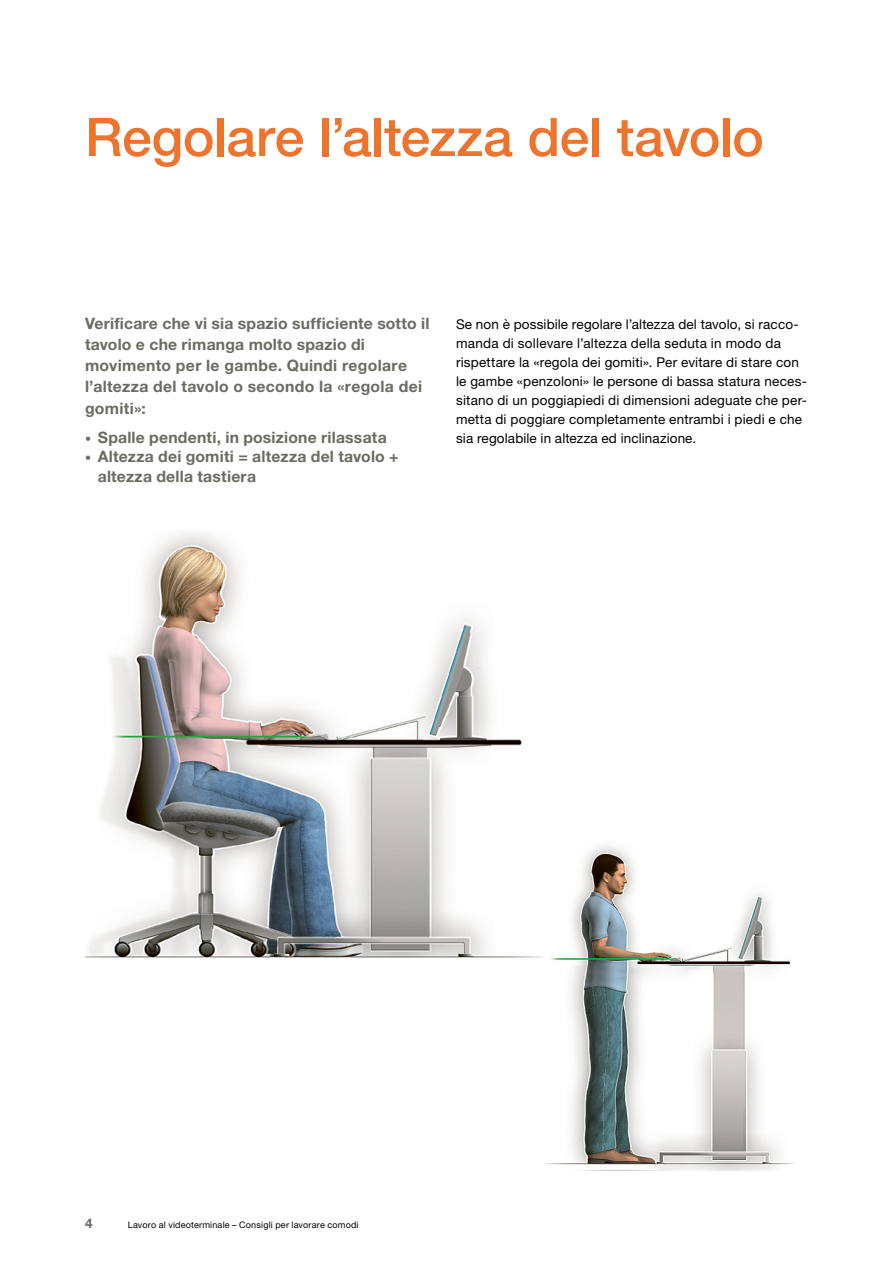
<style>
.page{position:relative;width:893px;height:1263px;background:#fff}
.page>*{position:absolute;margin:0;border:0;box-sizing:border-box;transform-origin:0 0}
.t1{font:500 53.25px "Helvetica Neue LT Std";letter-spacing:-.01em;color:#ee742d}
.t2{font:700 15.75px/21.3px "Helvetica Neue LT Std";letter-spacing:.015em;color:#6d6a63}
.t3{font:13.5px/19.2px "Helvetica Neue LT Std";letter-spacing:.015em;color:#000}
.t4{font:700 13.5px "Helvetica Neue LT Std";color:#6d6a63}
.t5{font:9px "Helvetica Neue LT Std";letter-spacing:.025em;color:#000}
.s1{font-weight:400;font-size:12px}
</style>
<div class="page">
<img style="left:85px;top:531px;width:458px;height:427px">
<img style="left:544px;top:845px;width:250px;height:325px">
<h1 class="t1" style="left:85px;top:105px;width:680px">Regolare l’altezza del tavolo</h1>
<p class="t2" style="left:85px;top:312px;width:346px">Verificare che vi sia spazio sufficiente sotto il tavolo e che rimanga molto spazio di movimento per le gambe. Quindi regolare l’altezza del tavolo o secondo la «regola dei gomiti»:</p>
<p class="t2" style="left:85px;top:427px;width:303px"><span class="s1">•</span> Spalle pendenti, in posizione rilassata</p>
<p class="t2" style="left:98px;top:447px;width:302px;line-height:19.2px;text-indent:-13px"><span class="s1">•</span> Altezza dei gomiti = altezza del tavolo + altezza della tastiera</p>
<p class="t3" style="left:456px;top:314px;width:352px">Se non è possibile regolare l’altezza del tavolo, si racco&shy;manda di sollevare l’altezza della seduta in modo da rispettare la «regola dei gomiti». Per evitare di stare con le gambe «penzoloni» le persone di bassa statura neces&shy;sitano di un poggiapiedi di dimensioni adeguate che per&shy;metta di poggiare completamente entrambi i piedi e che sia regolabile in altezza ed inclinazione.</p>
<p class="t4" style="left:85px;top:1215px;width:9px">4</p>
<p class="t5" style="left:128px;top:1219px;width:232px">Lavoro al videoterminale – Consigli per lavorare comodi</p>
</div>
